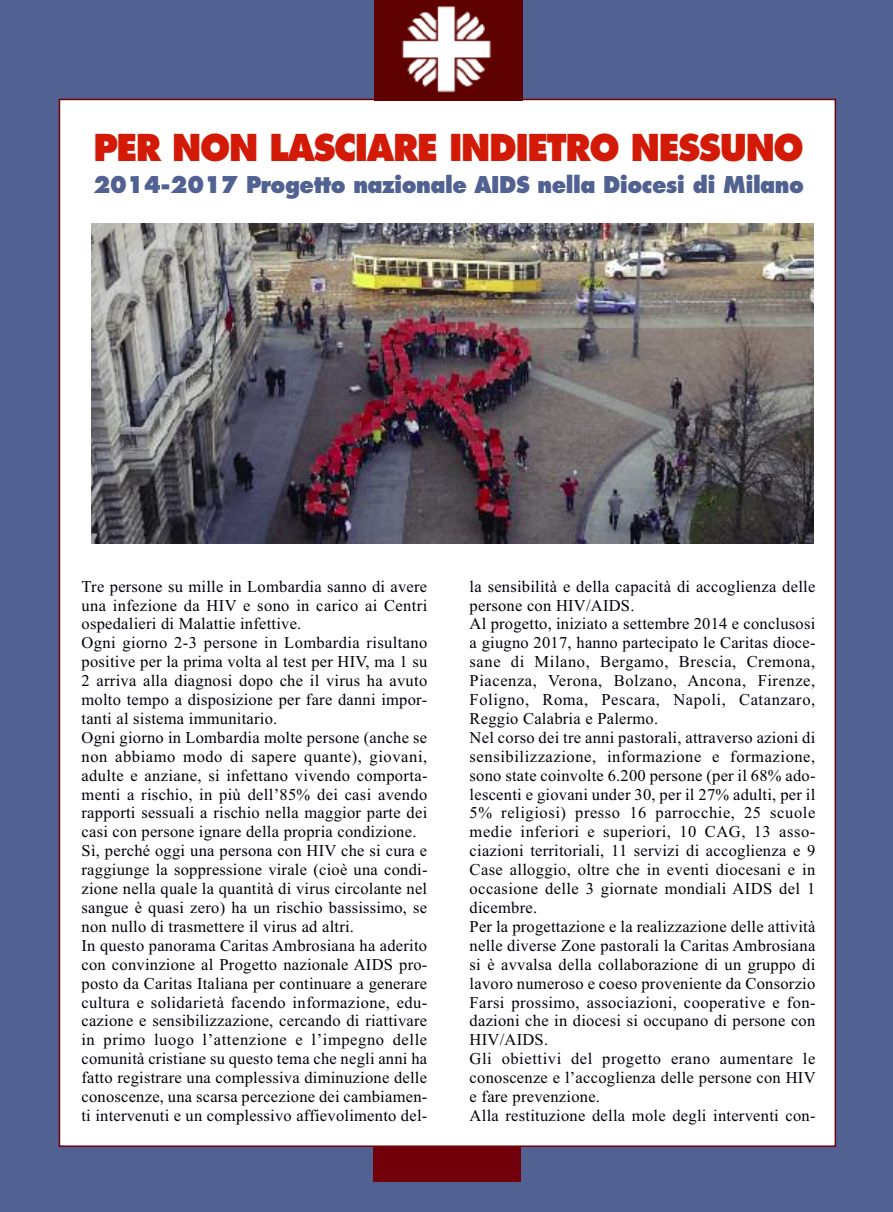
<style>
.page{position:relative;width:893px;height:1212px;background:#516292}
.page>*{position:absolute;margin:0;border:0;box-sizing:border-box;transform-origin:0 0}
.t1{font:800 36px "Futura";letter-spacing:-.04em;color:#d31a07;scale:.93 1}
.t2{font:800 22.5px "Futura";letter-spacing:-.025em;color:#516292;scale:.93 1}
.t3{font:16.5px/18.9px "Times New Roman";letter-spacing:.015em;color:#00000a}
</style>
<div class="page">
<div style="left:60px;top:100px;width:775px;height:1045px;background:#fff"></div>
<div style="left:373px;top:1147px;width:148px;height:34px;background:#72000b"></div>
<img style="left:375px;top:0;width:147px;height:100px">
<img style="left:92px;top:224px;width:721px;height:319px">
<h1 class="t1" style="left:93px;top:131px;width:765px">PER NON LASCIARE INDIETRO NESSUNO</h1>
<h2 class="t2" style="left:93px;top:175px;width:766px">2014-2017 Progetto nazionale AIDS nella Diocesi di Milano</h2>
<p class="t3" style="left:81px;top:576px;width:348px">Tre persone su mille in Lombardia sanno di avere una infezione da HIV e sono in carico ai Centri ospedalieri di Malattie infettive.<br>Ogni giorno 2-3 persone in Lombardia risultano positive per la prima volta al test per HIV, ma 1 su 2 arriva alla diagnosi dopo che il virus ha avuto molto tempo a disposizione per fare danni impor&shy;tanti al sistema immunitario.<br>Ogni giorno in Lombardia molte persone (anche se non abbiamo modo di sapere quante), giovani, adulte e anziane, si infettano vivendo comporta&shy;menti a rischio, in più dell’85% dei casi avendo rapporti sessuali a rischio nella maggior parte dei casi con persone ignare della propria condizione.<br>Sì, perché oggi una persona con HIV che si cura e raggiunge la soppressione virale (cioè una condi&shy;zione nella quale la quantità di virus circolante nel sangue è quasi zero) ha un rischio bassissimo, se non nullo di trasmettere il virus ad altri.<br>In questo panorama Caritas Ambrosiana ha aderito con convinzione al Progetto nazionale AIDS pro&shy;posto da Caritas Italiana per continuare a generare cultura e solidarietà facendo informazione, edu&shy;cazione e sensibilizzazione, cercando di riattivare in primo luogo l’attenzione e l’impegno delle comunità cristiane su questo tema che negli anni ha fatto registrare una complessiva diminuzione delle conoscenze, una scarsa percezione dei cambiamen&shy;ti intervenuti e un complessivo affievolimento del-</p>
<p class="t3" style="left:470px;top:576px;width:347px">la sensibilità e della capacità di accoglienza delle persone con HIV/AIDS.<br>Al progetto, iniziato a settembre 2014 e conclusosi a giugno 2017, hanno partecipato le Caritas dioce&shy;sane di Milano, Bergamo, Brescia, Cremona, Piacenza, Verona, Bolzano, Ancona, Firenze, Foligno, Roma, Pescara, Napoli, Catanzaro, Reggio Calabria e Palermo.<br>Nel corso dei tre anni pastorali, attraverso azioni di sensibilizzazione, informazione e formazione, sono state coinvolte 6.200 persone (per il 68% ado&shy;lescenti e giovani under 30, per il 27% adulti, per il 5% religiosi) presso 16 parrocchie, 25 scuole medie inferiori e superiori, 10 CAG, 13 asso&shy;ciazioni territoriali, 11 servizi di accoglienza e 9<br>Case alloggio, oltre che in eventi diocesani e in occasione delle 3 giornate mondiali AIDS del 1 dicembre.<br>Per la progettazione e la realizzazione delle attività nelle diverse Zone pastorali la Caritas Ambrosiana si è avvalsa della collaborazione di un gruppo di lavoro numeroso e coeso proveniente da Consorzio Farsi prossimo, associazioni, cooperative e fon&shy;dazioni che in diocesi si occupano di persone con HIV/AIDS.<br>Gli obiettivi del progetto erano aumentare le conoscenze e l’accoglienza delle persone con HIV e fare prevenzione.<br>Alla restituzione della mole degli interventi con-</p>
</div>
